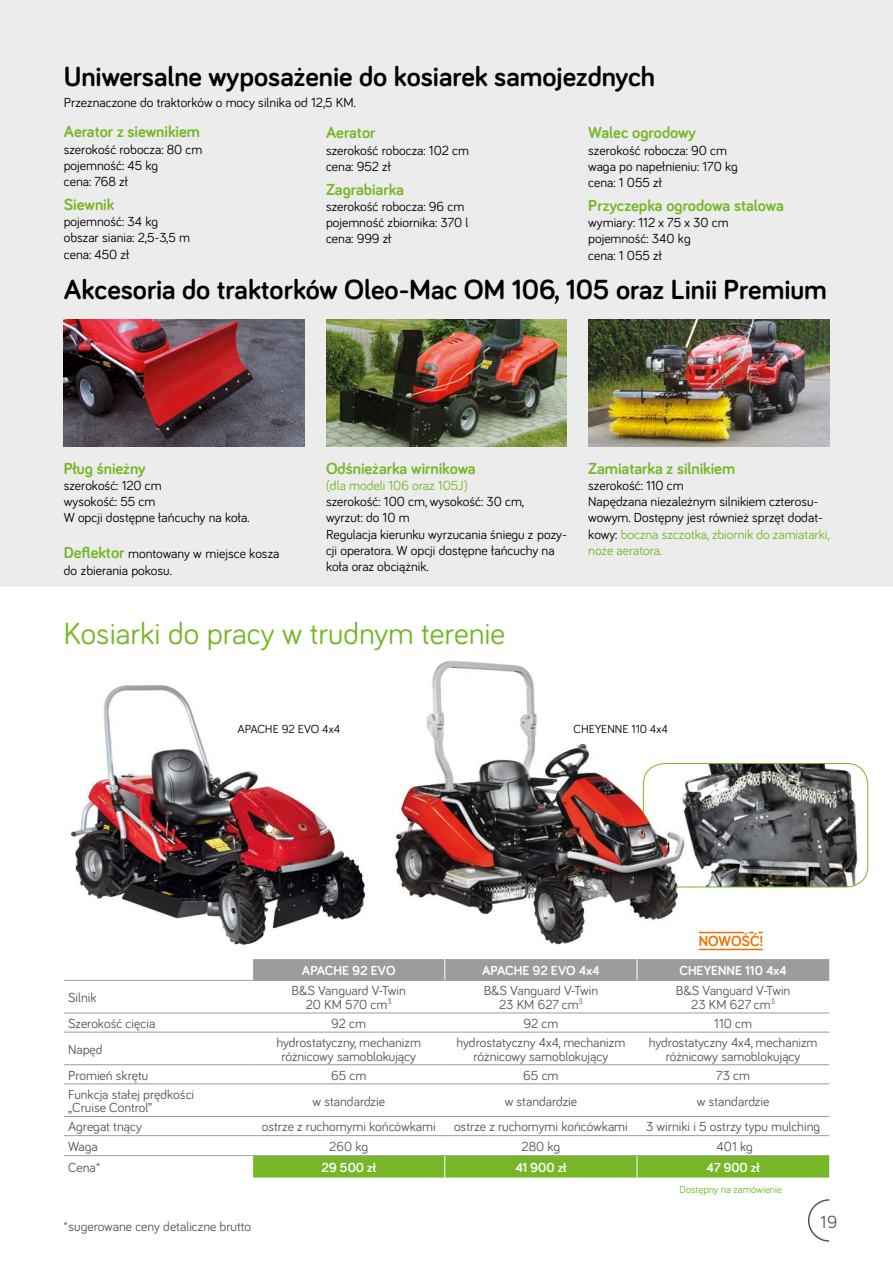
<style>
.page{position:relative;width:893px;height:1263px;background:#fff}
.page>*{position:absolute;margin:0;border:0;box-sizing:border-box;transform-origin:0 0}
._03_Dział_Kosiarki{font:31.5px "Bariol";color:#75b726}
.t1{font:700 28.5px "Bariol";color:#000}
.t2{font:18px "Bariol";color:#555}
.Akcesoria_NAZWA{font:700 16.5px "Bariol";color:#75b726}
.Nowość{font:700 15px "Bariol";color:#ed7100}
.BODY_9_pkt{font:13.5px/16.2px "Bariol";color:#000}
.Tabela_DANE{font:13.5px/13.5px "Bariol";color:#555;text-align:center}
.Tabela_BODY{font:13.5px/13.5px "Bariol";color:#555}
.Akcesoria_NAZWA-2{font:13.5px/16.2px "Bariol";color:#000}
._01_Tabela_nagłówek{font:700 13.5px "Bariol";color:#fff}
.BODY_9_pkt-2{font:13.5px "Bariol";color:#75b726}
._03_Tabela_cena{font:700 13.5px "Bariol";color:#fff}
._05_Cechy{font:12px "Bariol";color:#000}
.BODY_9_pkt-3{font:10.5px "Bariol";color:#75b726}
.s1{font-weight:700;font-size:16.5px;color:#75b726}
.s2{color:#75b726}
</style>
<div class="page">
<div style="left:0;top:0;width:893px;height:586px;background:#ececec"></div>
<img style="left:326px;top:319px;width:241px;height:128px">
<img style="left:64px;top:319px;width:241px;height:128px">
<img style="left:588px;top:319px;width:241px;height:128px">
<img style="left:70px;top:685px;width:296px;height:260px">
<img style="left:395px;top:660px;width:292px;height:285px">
<hr style="left:64px;top:980px;width:189px;height:1px;background:#9b9c9c">
<hr style="left:64px;top:1012px;width:189px;height:1px;background:#9b9c9c">
<hr style="left:253px;top:1012px;width:192px;height:1px;background:#9b9c9c">
<hr style="left:445px;top:1012px;width:192px;height:1px;background:#9b9c9c">
<hr style="left:637px;top:1012px;width:192px;height:1px;background:#9b9c9c">
<hr style="left:64px;top:1032px;width:189px;height:1px;background:#9b9c9c">
<hr style="left:253px;top:1032px;width:192px;height:1px;background:#9b9c9c">
<hr style="left:445px;top:1032px;width:192px;height:1px;background:#9b9c9c">
<hr style="left:637px;top:1032px;width:192px;height:1px;background:#9b9c9c">
<hr style="left:64px;top:1064px;width:189px;height:1px;background:#9b9c9c">
<hr style="left:253px;top:1064px;width:192px;height:1px;background:#9b9c9c">
<hr style="left:445px;top:1064px;width:192px;height:1px;background:#9b9c9c">
<hr style="left:637px;top:1064px;width:192px;height:1px;background:#9b9c9c">
<hr style="left:64px;top:1083px;width:189px;height:1px;background:#9b9c9c">
<hr style="left:253px;top:1083px;width:192px;height:1px;background:#9b9c9c">
<hr style="left:445px;top:1083px;width:192px;height:1px;background:#9b9c9c">
<hr style="left:637px;top:1083px;width:192px;height:1px;background:#9b9c9c">
<hr style="left:64px;top:1116px;width:189px;height:1px;background:#9b9c9c">
<hr style="left:253px;top:1116px;width:192px;height:1px;background:#9b9c9c">
<hr style="left:445px;top:1116px;width:192px;height:1px;background:#9b9c9c">
<hr style="left:637px;top:1116px;width:192px;height:1px;background:#9b9c9c">
<hr style="left:64px;top:1135px;width:189px;height:1px;background:#9b9c9c">
<hr style="left:253px;top:1135px;width:192px;height:1px;background:#9b9c9c">
<hr style="left:445px;top:1135px;width:192px;height:1px;background:#9b9c9c">
<hr style="left:637px;top:1135px;width:192px;height:1px;background:#9b9c9c">
<hr style="left:64px;top:1155px;width:189px;height:1px;background:#9b9c9c">
<hr style="left:253px;top:980px;width:192px;height:1px;background:#9b9c9c">
<hr style="left:445px;top:980px;width:192px;height:1px;background:#9b9c9c">
<hr style="left:637px;top:980px;width:192px;height:1px;background:#9b9c9c">
<hr style="left:253px;top:1155px;width:192px;height:1px;background:#9b9c9c">
<hr style="left:445px;top:1155px;width:192px;height:1px;background:#9b9c9c">
<hr style="left:637px;top:1155px;width:192px;height:1px;background:#9b9c9c">
<div style="left:252px;top:959px;width:577px;height:21px;background:#9b9c9c"></div>
<div style="left:252px;top:1156px;width:577px;height:21px;background:#75b726"></div>
<hr style="left:699px;top:949px;width:63px;height:1px;background:#ed7100">
<hr style="left:699px;top:932px;width:45px;height:1px;background:#ed7100">
<svg style="left:643px;top:763px;width:225px;height:124px"></svg>
<svg style="left:808px;top:1199px;width:22px;height:43px"></svg>
<p class="t1" style="left:64px;top:57px;width:593px">Uniwersalne wyposażenie do kosiarek samojezdnych</p>
<p class="BODY_9_pkt" style="left:64px;top:93px;width:294px">Przeznaczone do traktorków o mocy silnika od 12,5 KM.</p>
<p class="Akcesoria_NAZWA" style="left:64px;top:121px;width:138px">Aerator z siewnikiem</p>
<p class="BODY_9_pkt" style="left:64px;top:140px;width:140px">szerokość robocza: 80 cm</p>
<p class="BODY_9_pkt" style="left:64px;top:157px;width:96px">pojemność: 45 kg</p>
<p class="BODY_9_pkt" style="left:64px;top:173px;width:66px">cena: 768 zł</p>
<p class="Akcesoria_NAZWA" style="left:64px;top:193px;width:52px">Siewnik</p>
<p class="BODY_9_pkt" style="left:64px;top:213px;width:96px">pojemność: 34 kg</p>
<p class="BODY_9_pkt" style="left:64px;top:229px;width:128px">obszar siania: 2,5-3,5 m</p>
<p class="BODY_9_pkt" style="left:64px;top:245px;width:67px">cena: 450 zł</p>
<p class="Akcesoria_NAZWA" style="left:588px;top:121px;width:109px">Walec ogrodowy</p>
<p class="BODY_9_pkt" style="left:588px;top:141px;width:140px">szerokość robocza: 90 cm</p>
<p class="BODY_9_pkt" style="left:588px;top:157px;width:151px">waga po napełnieniu: 170 kg</p>
<p class="BODY_9_pkt" style="left:588px;top:174px;width:75px">cena: 1 055 zł</p>
<p class="Akcesoria_NAZWA" style="left:588px;top:194px;width:197px">Przyczepka ogrodowa stalowa</p>
<p class="BODY_9_pkt" style="left:588px;top:214px;width:142px">wymiary: 112 x 75 x 30 cm</p>
<p class="BODY_9_pkt" style="left:588px;top:230px;width:104px">pojemność: 340 kg</p>
<p class="BODY_9_pkt" style="left:588px;top:246px;width:75px">cena: 1 055 zł</p>
<p class="Akcesoria_NAZWA" style="left:326px;top:121px;width:51px">Aerator</p>
<p class="BODY_9_pkt" style="left:326px;top:141px;width:145px">szerokość robocza: 102 cm</p>
<p class="BODY_9_pkt" style="left:326px;top:157px;width:67px">cena: 952 zł</p>
<p class="Akcesoria_NAZWA" style="left:326px;top:178px;width:80px">Zagrabiarka</p>
<p class="BODY_9_pkt" style="left:326px;top:198px;width:140px">szerokość robocza: 96 cm</p>
<p class="BODY_9_pkt" style="left:326px;top:214px;width:144px">pojemność zbiornika: 370 l</p>
<p class="BODY_9_pkt" style="left:326px;top:230px;width:67px">cena: 999 zł</p>
<p class="t1" style="left:64px;top:270px;width:765px">Akcesoria do traktorków Oleo-Mac OM 106, 105 oraz Linii Premium</p>
<p class="Akcesoria_NAZWA" style="left:64px;top:457px;width:83px">Pług śnieżny</p>
<p class="BODY_9_pkt" style="left:64px;top:477px;width:100px">szerokość: 120 cm</p>
<p class="BODY_9_pkt" style="left:64px;top:493px;width:93px">wysokość: 55 cm</p>
<p class="BODY_9_pkt" style="left:64px;top:509px;width:187px">W opcji dostępne łańcuchy na koła.</p>
<p class="Akcesoria_NAZWA-2" style="left:64px;top:545px;width:217px"><span class="s1">Deflektor</span> montowany w miejsce kosza do zbierania pokosu.</p>
<p class="Akcesoria_NAZWA" style="left:326px;top:457px;width:151px">Odśnieżarka wirnikowa</p>
<p class="BODY_9_pkt-2" style="left:326px;top:476px;width:143px">(dla modeli 106 oraz 105J)</p>
<p class="BODY_9_pkt" style="left:326px;top:493px;width:200px">szerokość: 100 cm, wysokość: 30 cm, wyrzut: do 10 m</p>
<p class="BODY_9_pkt" style="left:326px;top:525px;width:242px">Regulacja kierunku wyrzucania śniegu z pozy&shy;cji operatora. W opcji dostępne łańcuchy na koła oraz obciążnik.</p>
<p class="_03_Dział_Kosiarki" style="left:63px;top:611px;width:443px">Kosiarki do pracy w trudnym terenie</p>
<p class="Akcesoria_NAZWA" style="left:588px;top:457px;width:148px">Zamiatarka z silnikiem</p>
<p class="BODY_9_pkt" style="left:588px;top:477px;width:97px">szerokość: 110 cm</p>
<p class="BODY_9_pkt" style="left:588px;top:493px;width:243px">Napędzana niezależnym silnikiem czterosu&shy;wowym. Dostępny jest również sprzęt dodat&shy;kowy: <span class="s2">boczna szczotka, zbiornik do zamiatarki, noże aeratora.</span></p>
<p class="_05_Cechy" style="left:237px;top:721px;width:104px">APACHE 92 EVO 4x4</p>
<p class="_05_Cechy" style="left:574px;top:721px;width:96px">CHEYENNE 110 4x4</p>
<p class="Nowość" style="left:699px;top:931px;width:66px">NOWOŚĆ!</p>
<p class="_01_Tabela_nagłówek" style="left:302px;top:961px;width:95px">APACHE 92 EVO</p>
<p class="_01_Tabela_nagłówek" style="left:482px;top:961px;width:119px">APACHE 92 EVO 4x4</p>
<p class="_01_Tabela_nagłówek" style="left:679px;top:961px;width:109px">CHEYENNE 110 4x4</p>
<p class="Tabela_BODY" style="left:68px;top:990px;width:30px">Silnik</p>
<p class="Tabela_DANE" style="left:291px;top:983px;width:116px">B&amp;S Vanguard V-Twin<br>20 KM 570 cm<sup>3</sup></p>
<p class="Tabela_DANE" style="left:484px;top:983px;width:116px">B&amp;S Vanguard V-Twin<br>23 KM 627 cm<sup>3</sup></p>
<p class="Tabela_DANE" style="left:676px;top:983px;width:116px">B&amp;S Vanguard V-Twin<br>23 KM 627 cm<sup>3</sup></p>
<p class="Tabela_BODY" style="left:68px;top:1016px;width:89px">Szerokość cięcia</p>
<p class="Tabela_DANE" style="left:331px;top:1016px;width:36px">92 cm</p>
<p class="Tabela_DANE" style="left:523px;top:1016px;width:36px">92 cm</p>
<p class="Tabela_DANE" style="left:714px;top:1016px;width:39px">110 cm</p>
<p class="Tabela_BODY" style="left:68px;top:1042px;width:36px">Napęd</p>
<p class="Tabela_DANE" style="left:276px;top:1035px;width:146px">hydrostatyczny, mechanizm różnicowy samoblokujący</p>
<p class="Tabela_DANE" style="left:457px;top:1035px;width:170px">hydrostatyczny 4x4, mechanizm różnicowy samoblokujący</p>
<p class="Tabela_DANE" style="left:649px;top:1035px;width:170px">hydrostatyczny 4x4, mechanizm różnicowy samoblokujący</p>
<p class="Tabela_BODY" style="left:68px;top:1068px;width:82px">Promień skrętu</p>
<p class="Tabela_DANE" style="left:331px;top:1068px;width:37px">65 cm</p>
<p class="Tabela_DANE" style="left:523px;top:1068px;width:37px">65 cm</p>
<p class="Tabela_DANE" style="left:716px;top:1068px;width:35px">73 cm</p>
<p class="Tabela_BODY" style="left:68px;top:1087px;width:128px">Funkcja stałej prędkości „Cruise Control”</p>
<p class="Tabela_DANE" style="left:312px;top:1093px;width:74px">w standardzie</p>
<p class="Tabela_DANE" style="left:505px;top:1093px;width:74px">w standardzie</p>
<p class="Tabela_DANE" style="left:697px;top:1093px;width:74px">w standardzie</p>
<p class="Tabela_BODY" style="left:68px;top:1119px;width:75px">Agregat tnący</p>
<p class="Tabela_DANE" style="left:262px;top:1119px;width:175px">ostrze z ruchomymi końcówkami</p>
<p class="Tabela_DANE" style="left:454px;top:1119px;width:175px">ostrze z ruchomymi końcówkami</p>
<p class="Tabela_DANE" style="left:646px;top:1119px;width:175px">3 wirniki i 5 ostrzy typu mulching</p>
<p class="Tabela_BODY" style="left:68px;top:1139px;width:31px">Waga</p>
<p class="Tabela_DANE" style="left:329px;top:1139px;width:40px">260 kg</p>
<p class="Tabela_DANE" style="left:521px;top:1139px;width:40px">280 kg</p>
<p class="Tabela_DANE" style="left:717px;top:1139px;width:38px">401 kg</p>
<p class="Tabela_BODY" style="left:68px;top:1160px;width:34px">Cena*</p>
<p class="_03_Tabela_cena" style="left:321px;top:1158px;width:56px">29 500 zł</p>
<p class="_03_Tabela_cena" style="left:515px;top:1158px;width:53px">41 900 zł</p>
<p class="_03_Tabela_cena" style="left:706px;top:1158px;width:55px">47 900 zł</p>
<p class="BODY_9_pkt-3" style="left:680px;top:1182px;width:104px">Dostępny na zamówienie</p>
<p class="Tabela_DANE" style="left:64px;top:1219px;width:189px">*sugerowane ceny detaliczne brutto</p>
<h3 class="t2" style="left:821px;top:1209px;width:18px">19</h3>
</div>
